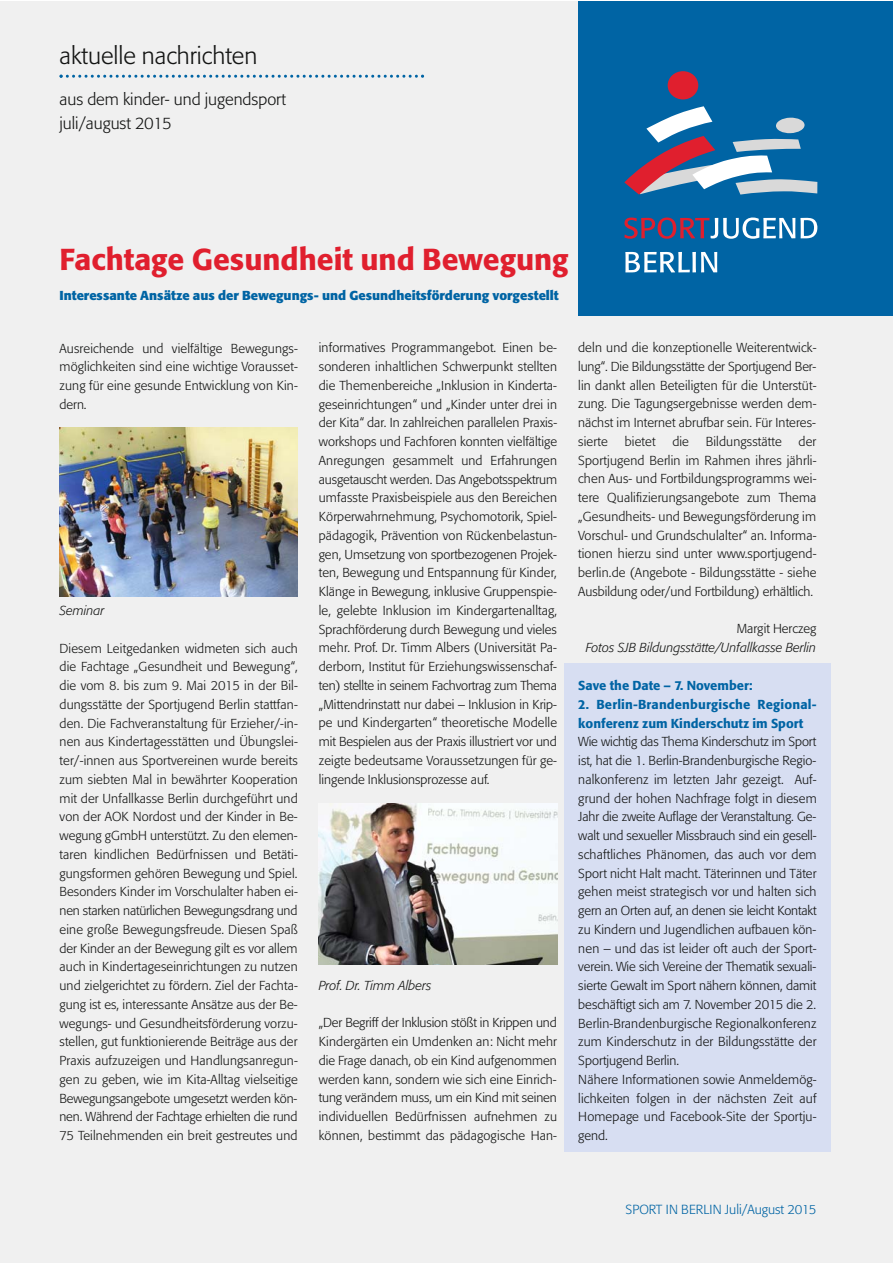
<style>
.page{position:relative;width:893px;height:1263px;background:#fff}
.page>*{position:absolute;margin:0;border:0;box-sizing:border-box;transform-origin:0 0}
.t1{font:500 30px "Formata";color:#e01f2e}
.t2{font:300 24px "Formata";color:#131413}
.t3{font:300 16.5px/24px "Formata";color:#131413}
.t4{font:300 13.05px "Formata";color:#0064a4}
.t5{font:300 12.9px/18.8px "Formata";letter-spacing:.01em;color:#131413;text-align:justify}
.t6{font:500 12.9px/18.8px "Formata";color:#0064a4}
.t7{font:700 12.9px "Formata";color:#0064a4}
.t8{font:italic 300 12.9px "Formata";color:#131413}
</style>
<div class="page">
<div style="left:0;top:1px;width:892px;height:1262px;background:#f0f0f0"></div>
<svg style="left:60px;top:75px;width:364px;height:3px"></svg>
<div style="left:578px;top:1px;width:314px;height:314px;background:#0064a4"></div>
<div style="left:668px;top:71px;width:30px;height:28px;background:#e01f2e;border-radius:50%"></div>
<svg style="left:625px;top:252px;width:92px;height:20px"></svg>
<svg style="left:624px;top:217px;width:193px;height:22px"></svg>
<svg style="left:624px;top:106px;width:193px;height:89px"></svg>
<img style="left:60px;top:428px;width:238px;height:168px">
<img style="left:319px;top:804px;width:238px;height:161px">
<div style="left:565px;top:663px;width:266px;height:488px;background:#d7def2"></div>
<h2 class="t2" style="left:60px;top:41px;width:199px">aktuelle nachrichten</h2>
<p class="t3" style="left:60px;top:87px;width:228px">aus dem kinder- und jugendsport juli/august 2015</p>
<h1 class="t1" style="left:60px;top:241px;width:510px">Fachtage Gesundheit und Bewegung</h1>
<p class="t7" style="left:60px;top:288px;width:501px">Interessante Ansätze aus der Bewegungs- und Gesundheitsförderung vorgestellt</p>
<p class="t5" style="left:60px;top:339px;width:240px">Ausreichende und vielfältige Bewegungs&shy;möglichkeiten sind eine wichtige Vorausset&shy;zung für eine gesunde Entwicklung von Kin&shy;dern.</p>
<p class="t5" style="left:319px;top:339px;width:240px">informatives Programmangebot. Einen be&shy;sonderen inhaltlichen Schwerpunkt stellten die Themenbereiche „Inklusion in Kinderta&shy;geseinrichtungen“ und „Kinder unter drei in der Kita“ dar. In zahlreichen parallelen Praxis&shy;workshops und Fachforen konnten vielfältige Anregungen gesammelt und Erfahrungen ausgetauscht werden. Das Angebotsspektrum umfasste Praxisbeispiele aus den Bereichen Körperwahrnehmung, Psychomotorik, Spiel&shy;pädagogik, Prävention von Rückenbelastun&shy;gen, Umsetzung von sportbezogenen Projek&shy;ten, Bewegung und Entspannung für Kinder, Klänge in Bewegung, inklusive Gruppenspie&shy;le, gelebte Inklusion im Kindergartenalltag, Sprachförderung durch Bewegung und vieles mehr. Prof. Dr. Timm Albers (Universität Pa&shy;derborn, Institut für Erziehungswissenschaf&shy;ten) stellte in seinem Fachvortrag zum Thema „Mittendrinstatt nur dabei – Inklusion in Krip&shy;pe und Kindergarten“ theoretische Modelle mit Bespielen aus der Praxis illustriert vor und zeigte bedeutsame Voraussetzungen für ge&shy;lingende Inklusionsprozesse auf.</p>
<p class="t8" style="left:60px;top:603px;width:47px">Seminar</p>
<p class="t5" style="left:59px;top:639px;width:240px">Diesem Leitgedanken widmeten sich auch die Fachtage „Gesundheit und Bewegung“, die vom 8. bis zum 9. Mai 2015 in der Bil&shy;dungsstätte der Sportjugend Berlin stattfan&shy;den. Die Fachveranstaltung für Erzieher/-in&shy;nen aus Kindertagesstätten und Übungslei&shy;ter/-innen aus Sportvereinen wurde bereits zum siebten Mal in bewährter Kooperation mit der Unfallkasse Berlin durchgeführt und von der AOK Nordost und der Kinder in Be&shy;wegung gGmbH unterstützt. Zu den elemen&shy;taren kindlichen Bedürfnissen und Betäti&shy;gungsformen gehören Bewegung und Spiel.<br>Besonders Kinder im Vorschulalter haben ei&shy;nen starken natürlichen Bewegungsdrang und eine große Bewegungsfreude. Diesen Spaß der Kinder an der Bewegung gilt es vor allem auch in Kindertageseinrichtungen zu nutzen und zielgerichtet zu fördern. Ziel der Fachta&shy;gung ist es, interessante Ansätze aus der Be&shy;wegungs- und Gesundheitsförderung vorzu&shy;stellen, gut funktionierende Beiträge aus der Praxis aufzuzeigen und Handlungsanregun&shy;gen zu geben, wie im Kita-Alltag vielseitige Bewegungsangebote umgesetzt werden kön&shy;nen. Während der Fachtage erhielten die rund 75 Teilnehmenden ein breit gestreutes und</p>
<p class="t8" style="left:319px;top:978px;width:114px">Prof. Dr. Timm Albers</p>
<p class="t5" style="left:319px;top:1013px;width:240px">„Der Begriff der Inklusion stößt in Krippen und Kindergärten ein Umdenken an: Nicht mehr die Frage danach, ob ein Kind aufgenommen werden kann, sondern wie sich eine Einrich&shy;tung verändern muss, um ein Kind mit seinen individuellen Bedürfnissen aufnehmen zu können, bestimmt das pädagogische Han-</p>
<p class="t5" style="left:578px;top:338px;width:240px">deln und die konzeptionelle Weiterentwick&shy;lung“. Die Bildungsstätte der Sportjugend Ber&shy;lin dankt allen Beteiligten für die Unterstüt&shy;zung. Die Tagungsergebnisse werden dem&shy;nächst im Internet abrufbar sein. Für Interes&shy;sierte</p>
<p class="t5" style="left:578px;top:432px;width:240px;text-indent:220px">der Sportjugend Berlin im Rahmen ihres jährli&shy;chen Aus- und Fortbildungsprogramms wei&shy;tere Qualifizierungsangebote zum Thema „Gesundheits- und Bewegungsförderung im Vorschul- und Grundschulalter“ an. Informa&shy;tionen hierzu sind unter www.sportjugend&shy;berlin.de (Angebote - Bildungsstätte - siehe Ausbildung oder/und Fortbildung) erhältlich.</p>
<p class="t5" style="left:737px;top:620px;width:81px">Margit Herczeg</p>
<p class="t8" style="left:586px;top:640px;width:232px">Fotos SJB Bildungsstätte/Unfallkasse Berlin</p>
<p class="t6" style="left:578px;top:676px;width:176px">Save the Date – 7. November:</p>
<p class="t6" style="left:578px;top:695px;width:240px">2. Berlin-Brandenburgische Regional&shy;konferenz zum Kinderschutz im Sport</p>
<p class="t5" style="left:578px;top:733px;width:240px;text-align:left">Wie wichtig das Thema Kinderschutz im Sport ist, hat die 1. Berlin-Brandenburgische Regio&shy;nalkonferenz im letzten Jahr gezeigt. Auf&shy;grund der hohen Nachfrage folgt in diesem Jahr die zweite Auflage der Veranstaltung. Ge&shy;walt und sexueller Missbrauch sind ein gesell&shy;schaftliches Phänomen, das auch vor dem Sport nicht Halt macht. Täterinnen und Täter gehen meist strategisch vor und halten sich gern an Orten auf, an denen sie leicht Kontakt zu Kindern und Jugendlichen aufbauen kön&shy;nen – und das ist leider oft auch der Sport&shy;verein. Wie sich Vereine der Thematik sexuali&shy;sierte Gewalt im Sport nähern können, damit beschäftigt sich am 7. November 2015 die 2.<br>Berlin-Brandenburgische Regionalkonferenz zum Kinderschutz in der Bildungsstätte der Sportjugend Berlin.<br>Nähere Informationen sowie Anmeldemög&shy;lichkeiten folgen in der nächsten Zeit auf Homepage und Facebook-Site der Sportju&shy;gend.</p>
<p class="t5" style="left:625px;top:432px;width:32px">bietet</p>
<p class="t5" style="left:672px;top:432px;width:18px">die</p>
<p class="t5" style="left:706px;top:432px;width:78px">Bildungsstätte</p>
<p class="t4" style="left:625px;top:1202px;width:192px">SPORT IN BERLIN Juli/August 2015</p>
</div>
